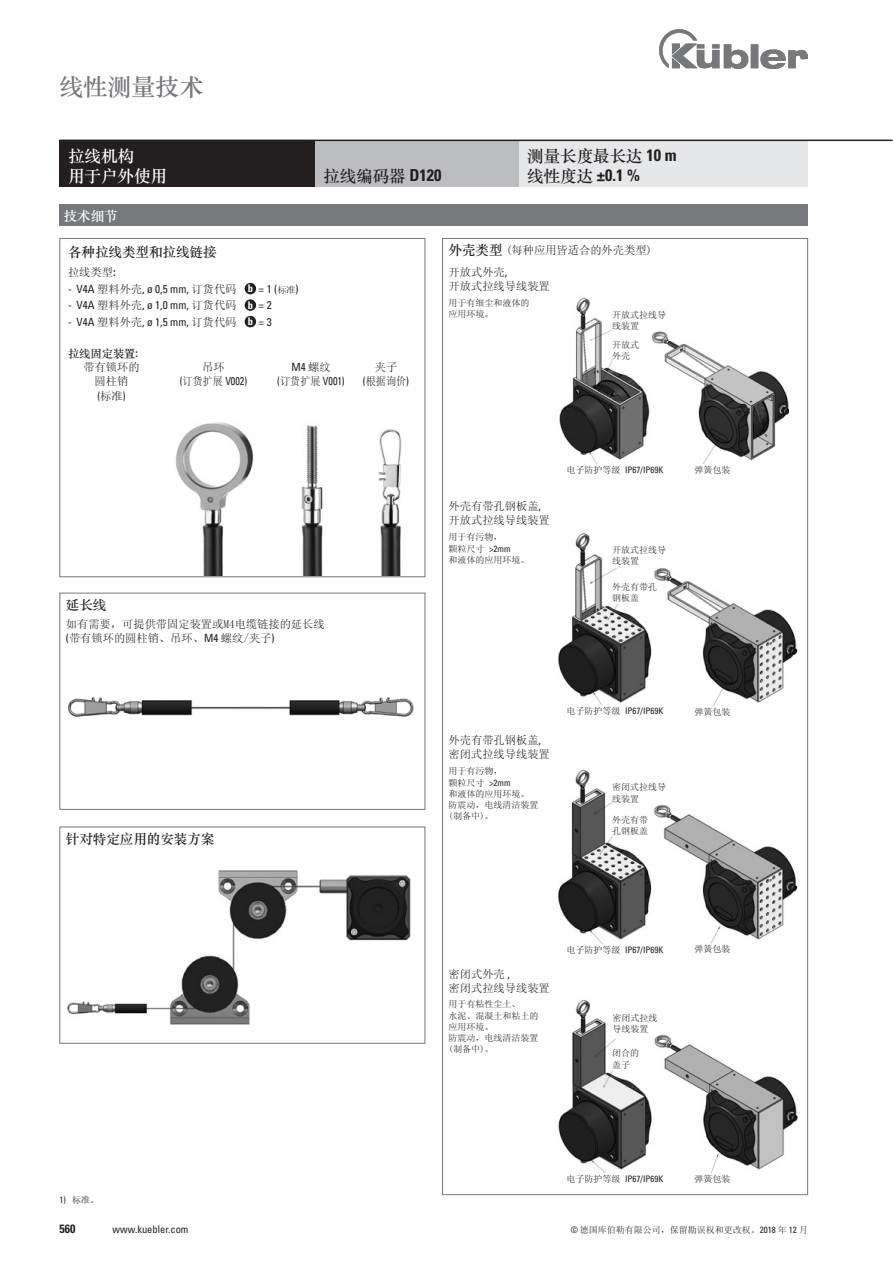
<style>
.page{position:relative;width:893px;height:1263px;background:#fff}
.page>*{position:absolute;margin:0;border:0;box-sizing:border-box;transform-origin:0 0}
.t1{font:24px "ST Songti SC Bold";color:#76787b}
.t2{font:16.5px "ST Songti SC Bold";color:#231f20}
.t3{font:16.5px "ST Songti SC Bold";color:#fff}
.t4{font:700 condensed 16.5px "Univers";color:#231f20}
.t5{font:13.5px "ST Songti SC Bold";color:#231f20}
.t6{font:13.5px "ST Songti SC Bold";color:#fff}
.t7{font:700 condensed 12px "Univers";color:#231f20}
.t8{font:11.25px "Sim Sun";color:#231f20}
.t9{font:condensed 11.25px "Univers LT Std";color:#231f20}
.t10{font:condensed 11.25px "Univers LT Std";color:#231f20;scale:.9 1}
.t11{font:11.25px "ST Songti SC Bold";color:#231f20}
.t12{font:11.25px "Sim Sun";color:#231f20;scale:.9 1}
.t13{font:condensed 10.5px "Univers LT Std";color:#231f20}
.t14{font:700 condensed 10.5px "Univers";color:#fff}
.t15{font:9px/11.2px "Sim Sun";color:#231f20}
.t16{font:condensed 9px "Univers LT Std";color:#231f20}
.s1{font-family:"Univers";font-weight:700;font-stretch:condensed}
.s2{font-family:"ST Songti SC Bold";font-weight:400;font-stretch:normal}
.s3{font-family:"Univers LT Std";font-weight:700;font-stretch:condensed}
.s4{font-family:"Sim Sun";font-stretch:normal}
.s5{font-family:"Sim Sun";font-stretch:normal;font-size:9px}
.s6{font-family:"Univers LT Std";font-stretch:condensed}
.s7{font-family:"ST Songti SC Bold";font-size:13.5px}
</style>
<div class="page">
<img style="left:659px;top:30px;width:149px;height:38px">
<img style="left:68px;top:697px;width:346px;height:20px">
<div style="left:60px;top:593px;width:365px;height:217px;border:1px solid #76787b"></div>
<img style="left:67px;top:870px;width:344px;height:155px">
<img style="left:559px;top:297px;width:229px;height:167px">
<img style="left:558px;top:533px;width:240px;height:173px">
<img style="left:557px;top:770px;width:241px;height:174px">
<img style="left:558px;top:1000px;width:240px;height:173px">
<div style="left:60px;top:238px;width:365px;height:339px;border:1px solid #76787b"></div>
<img style="left:170px;top:422px;width:93px;height:154px">
<img style="left:268px;top:425px;width:75px;height:151px">
<img style="left:367px;top:429px;width:51px;height:147px">
<div style="left:60px;top:204px;width:748px;height:21px;background:#76787b"></div>
<div style="left:519px;top:140px;width:289px;height:47px;background:#e6e7e9"></div>
<div style="left:315px;top:140px;width:204px;height:47px;background:#bcbdc0"></div>
<div style="left:60px;top:140px;width:255px;height:47px;background:#231f20"></div>
<svg style="left:612px;top:312px;width:68px;height:19px"></svg>
<svg style="left:612px;top:546px;width:55px;height:20px"></svg>
<svg style="left:612px;top:784px;width:62px;height:18px"></svg>
<svg style="left:612px;top:1014px;width:51px;height:19px"></svg>
<svg style="left:567px;top:705px;width:102px;height:1px"></svg>
<svg style="left:694px;top:943px;width:75px;height:1px"></svg>
<svg style="left:612px;top:341px;width:39px;height:24px"></svg>
<svg style="left:612px;top:583px;width:47px;height:21px"></svg>
<svg style="left:612px;top:817px;width:43px;height:23px"></svg>
<svg style="left:612px;top:1050px;width:47px;height:20px"></svg>
<div style="left:245px;top:283px;width:11px;height:11px;background:#231f20;border-radius:50%"></div>
<div style="left:245px;top:299px;width:11px;height:12px;background:#231f20;border-radius:50%"></div>
<div style="left:245px;top:316px;width:11px;height:11px;background:#231f20;border-radius:50%"></div>
<hr style="left:60px;top:140px;width:832px;height:1px;background:#231f20">
<p class="t1" style="left:60px;top:71px;width:145px">线性测量技术</p>
<p class="t3" style="left:68px;top:145px;width:67px">拉线机构</p>
<p class="t3" style="left:68px;top:165px;width:100px">用于户外使用</p>
<p class="t6" style="left:64px;top:207px;width:55px">技术细节</p>
<p class="t2" style="left:527px;top:145px;width:151px">测量长度最长达 <span class="s1">10 m</span></p>
<p class="t2" style="left:323px;top:165px;width:120px">拉线编码器 <span class="s1">D120</span></p>
<p class="t4" style="left:527px;top:165px;width:114px"><span class="s2">线性度达</span> ±0.1 %</p>
<p class="t5" style="left:68px;top:244px;width:150px">各种拉线类型和拉线链接</p>
<p class="t8" style="left:68px;top:266px;width:49px">拉线类型<span class="s3">:</span></p>
<p class="t9" style="left:68px;top:281px;width:170px">- V4A <span class="s4">塑料外壳</span>, ø 0,5 mm, <span class="s4">订货代码</span></p>
<p class="t14" style="left:248px;top:282px;width:7px">b</p>
<p class="t9" style="left:259px;top:281px;width:41px">= 1 (<span class="s5">标准</span>)</p>
<p class="t9" style="left:68px;top:298px;width:170px">- V4A <span class="s4">塑料外壳</span>, ø 1,0 mm, <span class="s4">订货代码</span></p>
<p class="t14" style="left:248px;top:298px;width:7px">b</p>
<p class="t9" style="left:259px;top:298px;width:15px">= 2</p>
<p class="t9" style="left:68px;top:314px;width:170px">- V4A <span class="s4">塑料外壳</span>, ø 1,5 mm, <span class="s4">订货代码</span></p>
<p class="t14" style="left:248px;top:315px;width:7px">b</p>
<p class="t9" style="left:259px;top:314px;width:15px">= 3</p>
<p class="t11" style="left:68px;top:346px;width:71px">拉线固定装置<span class="s3">:</span></p>
<p class="t8" style="left:83px;top:361px;width:58px">带有锁环的</p>
<p class="t8" style="left:202px;top:361px;width:24px">吊环</p>
<p class="t9" style="left:291px;top:360px;width:41px">M4 <span class="s4">螺纹</span></p>
<p class="t8" style="left:375px;top:361px;width:24px">夹子</p>
<p class="t8" style="left:95px;top:376px;width:35px">圆柱销</p>
<p class="t10" style="left:180px;top:374px;width:76px">(<span class="s4">订货扩展</span> V002)</p>
<p class="t10" style="left:277px;top:374px;width:76px">(<span class="s4">订货扩展</span> V001)</p>
<p class="t12" style="left:363px;top:376px;width:53px"><span class="s6">(</span>根据询价<span class="s6">)</span></p>
<p class="t10" style="left:97px;top:388px;width:33px">(<span class="s4">标准</span>)</p>
<p class="t5" style="left:66px;top:597px;width:42px">延长线</p>
<p class="t8" style="left:66px;top:618px;width:260px">如有需要，可提供带固定装置或M4电缆链接的延长线</p>
<p class="t8" style="left:66px;top:632px;width:210px"><span class="s6">(</span>带有锁环的圆柱销、吊环、<span class="s6">M4</span> 螺纹/夹子<span class="s6">)</span></p>
<p class="t5" style="left:66px;top:830px;width:150px">针对特定应用的安装方案</p>
<p class="t8" style="left:449px;top:245px;width:205px"><span class="s7">外壳类型</span> (每种应用皆适合的外壳类型)</p>
<p class="t8" style="left:449px;top:266px;width:60px">开放式外壳<span class="s6">,</span></p>
<p class="t8" style="left:449px;top:281px;width:103px">开放式拉线导线装置</p>
<p class="t15" style="left:449px;top:297px;width:82px">用于有细尘和液体的</p>
<p class="t15" style="left:449px;top:308px;width:46px">应用环境。</p>
<p class="t15" style="left:612px;top:309px;width:55px">开放式拉线导线装置</p>
<p class="t15" style="left:612px;top:339px;width:28px">开放式外壳</p>
<p class="t8" style="left:449px;top:500px;width:94px">外壳有带孔钢板盖<span class="s6">,</span></p>
<p class="t8" style="left:449px;top:515px;width:103px">开放式拉线导线装置</p>
<p class="t15" style="left:449px;top:531px;width:55px">用于有污物，</p>
<p class="t15" style="left:449px;top:543px;width:63px">颗粒尺寸 <span class="s6">&gt;2mm</span></p>
<p class="t15" style="left:449px;top:554px;width:82px">和液体的应用环境。</p>
<p class="t16" style="left:567px;top:464px;width:99px"><span class="s4">电子防护等级</span> IP67/IP69K</p>
<p class="t15" style="left:612px;top:544px;width:55px">开放式拉线导线装置</p>
<p class="t15" style="left:612px;top:581px;width:46px">外壳有带孔钢板盖</p>
<p class="t15" style="left:694px;top:464px;width:37px">弹簧包装</p>
<p class="t8" style="left:449px;top:734px;width:94px">外壳有带孔钢板盖<span class="s6">,</span></p>
<p class="t8" style="left:449px;top:748px;width:103px">密闭式拉线导线装置</p>
<p class="t15" style="left:449px;top:765px;width:55px">用于有污物，</p>
<p class="t15" style="left:449px;top:777px;width:63px">颗粒尺寸 <span class="s6">&gt;2mm</span></p>
<p class="t15" style="left:449px;top:788px;width:82px">和液体的应用环境。</p>
<p class="t15" style="left:449px;top:799px;width:91px">防震动，电线清洁装置</p>
<p class="t15" style="left:449px;top:810px;width:46px">(制备中)。</p>
<p class="t16" style="left:567px;top:705px;width:99px"><span class="s4">电子防护等级</span> IP67/IP69K</p>
<p class="t15" style="left:612px;top:782px;width:55px">密闭式拉线导线装置</p>
<p class="t15" style="left:612px;top:814px;width:37px">外壳有带孔钢板盖</p>
<p class="t15" style="left:694px;top:706px;width:37px">弹簧包装</p>
<p class="t8" style="left:449px;top:968px;width:63px">密闭式外壳 <span class="s6">,</span></p>
<p class="t8" style="left:449px;top:982px;width:103px">密闭式拉线导线装置</p>
<p class="t15" style="left:449px;top:999px;width:73px">用于有粘性尘土、</p>
<p class="t15" style="left:449px;top:1010px;width:91px">水泥、混凝土和粘土的</p>
<p class="t15" style="left:449px;top:1021px;width:46px">应用环境。</p>
<p class="t15" style="left:449px;top:1032px;width:91px">防震动，电线清洁装置</p>
<p class="t15" style="left:449px;top:1044px;width:46px">(制备中)。</p>
<p class="t16" style="left:567px;top:944px;width:99px"><span class="s4">电子防护等级</span> IP67/IP69K</p>
<p class="t15" style="left:612px;top:1012px;width:46px">密闭式拉线导线装置</p>
<p class="t15" style="left:612px;top:1047px;width:28px">闭合的</p>
<p class="t15" style="left:612px;top:1059px;width:19px">盖子</p>
<p class="t15" style="left:694px;top:943px;width:37px">弹簧包装</p>
<p class="t15" style="left:60px;top:1194px;width:41px"><span class="s6">1)</span> 标准。</p>
<p class="t16" style="left:567px;top:1173px;width:99px"><span class="s4">电子防护等级</span> IP67/IP69K</p>
<p class="t15" style="left:694px;top:1173px;width:37px">弹簧包装</p>
<h3 class="t7" style="left:60px;top:1221px;width:17px">560</h3>
<p class="t13" style="left:113px;top:1223px;width:77px">www.kuebler.com</p>
<p class="t15" style="left:571px;top:1224px;width:239px"><span class="s6">©</span> 德国库伯勒有限公司，保留勘误权和更改权。<span class="s6">2018</span> 年 <span class="s6">12</span> 月</p>
</div>
